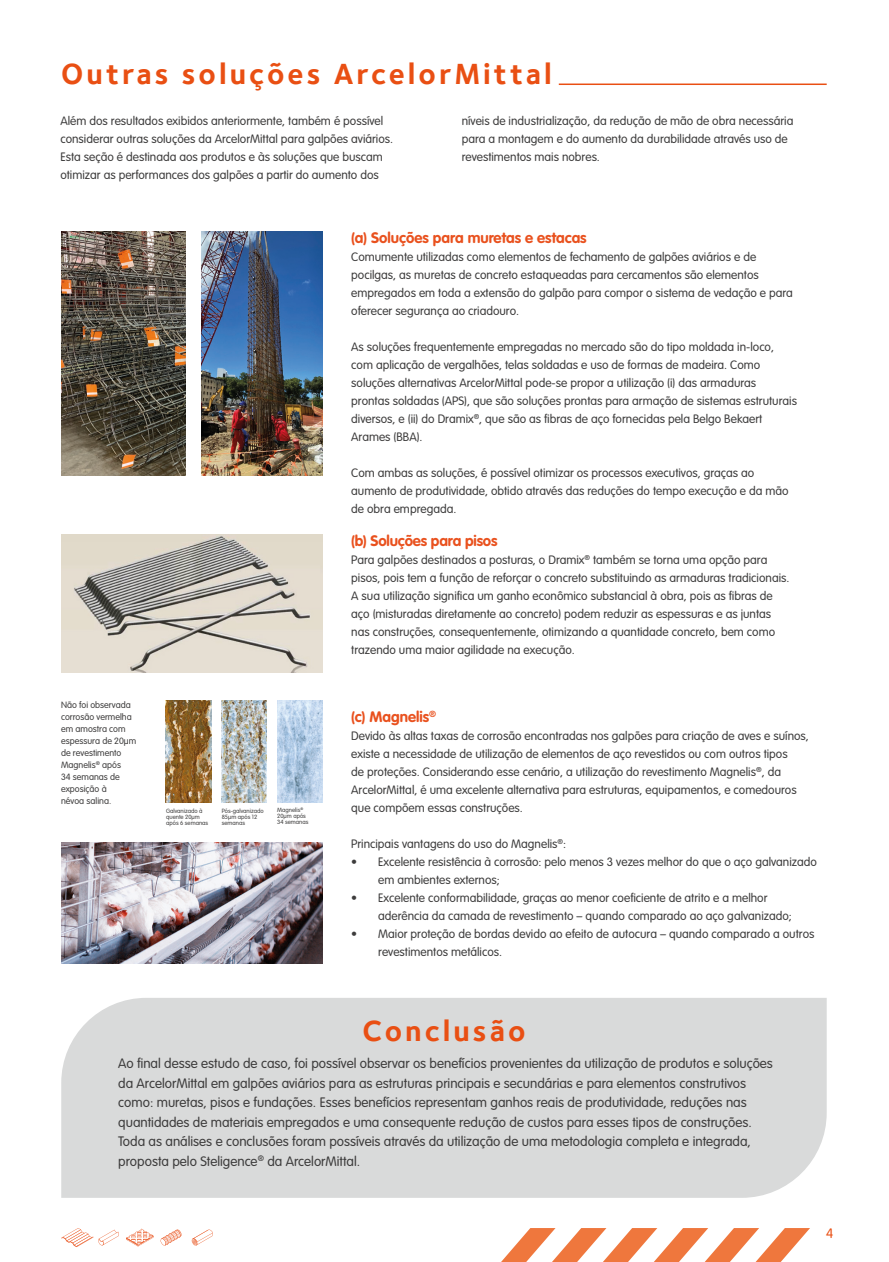
<style>
.page{position:relative;width:889px;height:1262px;background:#fff}
.page>*{position:absolute;margin:0;border:0;box-sizing:border-box;transform-origin:0 0}
.t1{font:700 30px "Foundry Sterling";letter-spacing:.1em;color:#e94f13}
.t2{font:700 15px "VAG Rounded Std";color:#e9511e}
.t3{font:300 13.5px/19.5px "VAG Rounded Std";color:#3d3c3c}
.t4{font:300 13.5px "VAG Rounded Std";color:#e94f13}
.t5{font:300 12px/18px "VAG Rounded Std";color:#3d3c3c}
.t6{font:300 9px/12px "VAG Rounded Std";color:#3d3c3c}
.t7{font:300 6px/6px "VAG Rounded Std";color:#3d3c3c}
</style>
<div class="page">
<svg style="left:192px;top:1230px;width:21px;height:16px"></svg>
<svg style="left:161px;top:1229px;width:20px;height:17px"></svg>
<svg style="left:61px;top:1228px;width:58px;height:19px"></svg>
<svg style="left:126px;top:1229px;width:28px;height:17px"></svg>
<svg style="left:501px;top:1228px;width:309px;height:34px"></svg>
<hr style="left:559px;top:84px;width:268px;height:1px;background:#e94f13">
<div style="left:61px;top:998px;width:766px;height:200px;background:#d9dada"></div>
<img style="left:61px;top:842px;width:261px;height:121px">
<img style="left:61px;top:534px;width:261px;height:138px">
<img style="left:61px;top:232px;width:125px;height:243px">
<img style="left:202px;top:232px;width:120px;height:243px">
<img style="left:166px;top:701px;width:45px;height:101px">
<img style="left:221px;top:701px;width:46px;height:101px">
<img style="left:277px;top:701px;width:45px;height:101px">
<h1 class="t1" style="left:61px;top:56px;width:492px">Outras soluções ArcelorMittal</h1>
<p class="t5" style="left:462px;top:112px;width:333px">níveis de industrialização, da redução de mão de obra necessária para a montagem e do aumento da durabilidade através uso de revestimentos mais nobres.</p>
<p class="t5" style="left:60px;top:112px;width:334px">Além dos resultados exibidos anteriormente, também é possível considerar outras soluções da ArcelorMittal para galpões aviários.<br>Esta seção é destinada aos produtos e às soluções que buscam otimizar as performances dos galpões a partir do aumento dos</p>
<p class="t6" style="left:61px;top:699px;width:77px">Não foi observada corrosão vermelha em amostra com espessura de 20μm de revestimento<br>Magnelis<sup>®</sup> após<br>34 semanas de exposição à<br>névoa salina.</p>
<p class="t7" style="left:166px;top:808px;width:44px">Galvanizado à quente 20µm após 6 semanas</p>
<p class="t7" style="left:222px;top:808px;width:43px">Pós-galvanizado<br>85µm após 12 semanas</p>
<p class="t7" style="left:277px;top:807px;width:33px">Magnelis<sup>®<br></sup>20µm após<br>34 semanas</p>
<p class="t2" style="left:351px;top:229px;width:237px">(a) Soluções para muretas e estacas</p>
<p class="t5" style="left:351px;top:248px;width:443px">Comumente utilizadas como elementos de fechamento de galpões aviários e de pocilgas, as muretas de concreto estaqueadas para cercamentos são elementos empregados em toda a extensão do galpão para compor o sistema de vedação e para oferecer segurança ao criadouro.</p>
<p class="t5" style="left:351px;top:338px;width:447px">As soluções frequentemente empregadas no mercado são do tipo moldada in-loco, com aplicação de vergalhões, telas soldadas e uso de formas de madeira. Como soluções alternativas ArcelorMittal pode-se propor a utilização (i) das armaduras prontas soldadas (APS), que são soluções prontas para armação de sistemas estruturais diversos, e (ii) do Dramix<sup>®</sup>, que são as fibras de aço fornecidas pela Belgo Bekaert Arames (BBA).</p>
<p class="t5" style="left:351px;top:464px;width:439px">Com ambas as soluções, é possível otimizar os processos executivos, graças ao aumento de produtividade, obtido através das reduções do tempo execução e da mão de obra empregada.</p>
<p class="t2" style="left:351px;top:532px;width:148px">(b) Soluções para pisos</p>
<p class="t5" style="left:351px;top:551px;width:440px">Para galpões destinados a posturas, o Dramix<sup>®</sup> também se torna uma opção para pisos, pois tem a função de reforçar o concreto substituindo as armaduras tradicionais.<br>A sua utilização significa um ganho econômico substancial à obra, pois as fibras de aço (misturadas diretamente ao concreto) podem reduzir as espessuras e as juntas nas construções, consequentemente, otimizando a quantidade concreto, bem como trazendo uma maior agilidade na execução.</p>
<p class="t2" style="left:351px;top:708px;width:86px">(c) Magnelis<sup>®</sup></p>
<p class="t5" style="left:351px;top:728px;width:459px">Devido às altas taxas de corrosão encontradas nos galpões para criação de aves e suínos, existe a necessidade de utilização de elementos de aço revestidos ou com outros tipos<br>de proteções. Considerando esse cenário, a utilização do revestimento Magnelis<sup>®</sup>, da ArcelorMittal, é uma excelente alternativa para estruturas, equipamentos, e comedouros que compõem essas construções.</p>
<p class="t5" style="left:351px;top:836px;width:216px">Principais vantagens do uso do Magnelis<sup>®</sup>:</p>
<p class="t5" style="left:378px;top:854px;width:440px;text-indent:-27px">• Excelente resistência à corrosão: pelo menos 3 vezes melhor do que o aço galvanizado em ambientes externos;</p>
<p class="t5" style="left:378px;top:890px;width:415px;text-indent:-27px">• Excelente conformabilidade, graças ao menor coeficiente de atrito e a melhor aderência da camada de revestimento – quando comparado ao aço galvanizado;</p>
<p class="t5" style="left:378px;top:926px;width:438px;text-indent:-27px">• Maior proteção de bordas devido ao efeito de autocura – quando comparado a outros revestimentos metálicos.</p>
<h1 class="t1" style="left:362px;top:1013px;width:164px">Conclusão</h1>
<p class="t3" style="left:118px;top:1054px;width:656px">Ao final desse estudo de caso, foi possível observar os benefícios provenientes da utilização de produtos e soluções da ArcelorMittal em galpões aviários para as estruturas principais e secundárias e para elementos construtivos como: muretas, pisos e fundações. Esses benefícios representam ganhos reais de produtividade, reduções nas quantidades de materiais empregados e uma consequente redução de custos para esses tipos de construções.<br>Toda as análises e conclusões foram possíveis através da utilização de uma metodologia completa e integrada, proposta pelo Steligence<sup>®</sup> da ArcelorMittal.</p>
<p class="t4" style="left:826px;top:1226px;width:9px">4</p>
</div>
